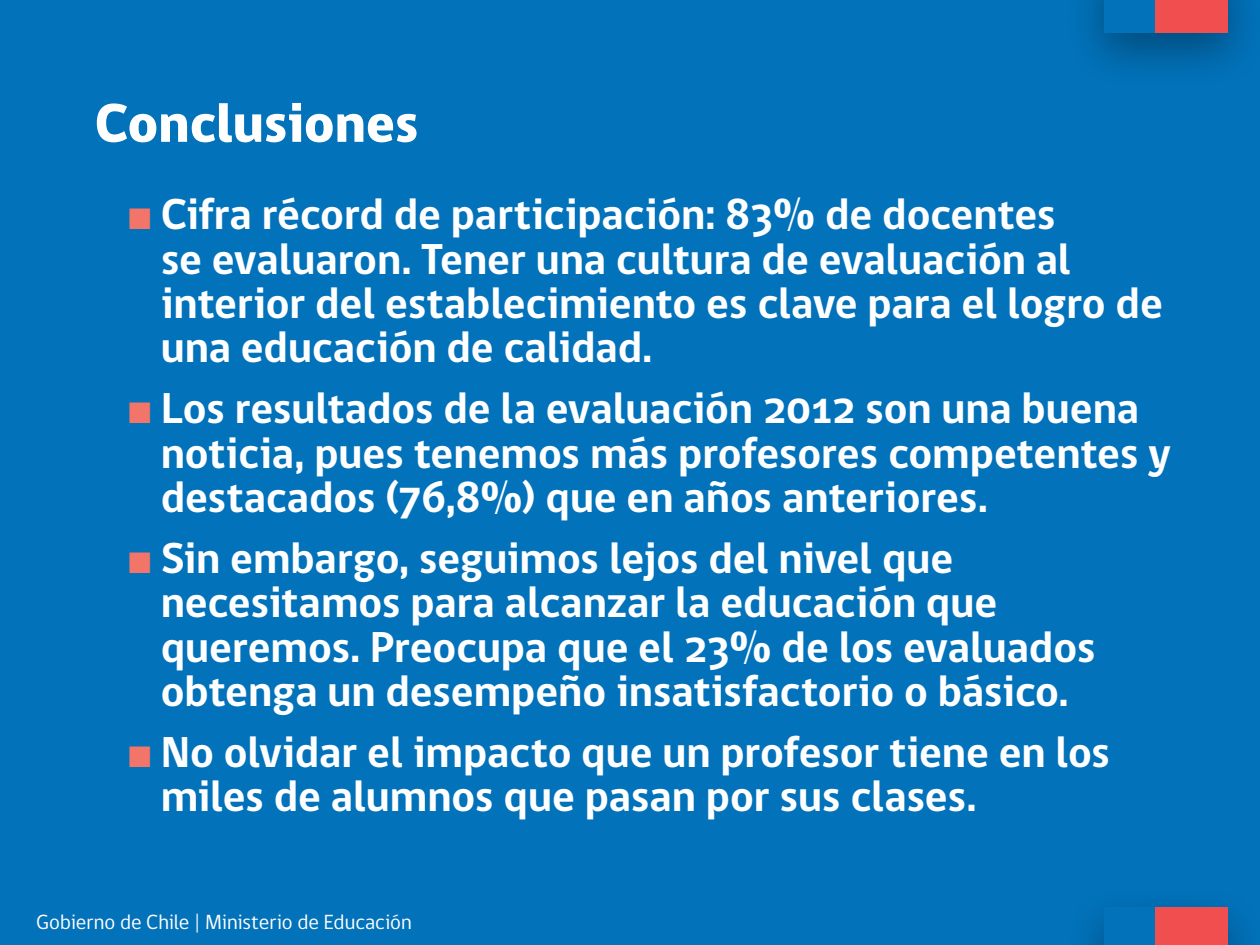
<style>
.page{position:relative;width:1260px;height:945px;background:#0272ba}
.page>*{position:absolute;margin:0;border:0;box-sizing:border-box;transform-origin:0 0}
.t1{font:800 56px "gob CL";letter-spacing:-.005em;color:#fff}
.t2{font:700 44.45px/44.4px "gob CL";letter-spacing:-.005em;color:#fff}
.t3{font:21px "gob CL";color:#fff}
.s1{font-family:"Arial";font-weight:400;color:#f37569}
</style>
<div class="page">
<div style="left:1066px;top:0;width:194px;height:89px;background:#000;opacity:.33"></div>
<div style="left:1104px;top:0;width:51px;height:33px;background:#0272ba"></div>
<div style="left:1155px;top:0;width:73px;height:33px;background:#f04e4f"></div>
<div style="left:1155px;top:908px;width:73px;height:37px;background:#f04e4f"></div>
<p class="t1" style="left:95px;top:85px;width:326px">Conclusiones</p>
<p class="t2" style="left:161px;top:193px;width:1004px;text-indent:-34px"><span class="s1">■</span> Cifra récord de participación: 83% de docentes<br>se evaluaron. Tener una cultura de evaluación al interior del establecimiento es clave para el logro de una educación de calidad.</p>
<p class="t2" style="left:161px;top:387px;width:1012px;text-indent:-34px"><span class="s1">■</span> Los resultados de la evaluación 2012 son una buena noticia, pues tenemos más profesores competentes y destacados (76,8%) que en años anteriores.</p>
<p class="t2" style="left:161px;top:537px;width:936px;text-indent:-34px"><span class="s1">■</span> Sin embargo, seguimos lejos del nivel que necesitamos para alcanzar la educación que queremos. Preocupa que el 23% de los evaluados obtenga un desempeño insatisfactorio o básico.</p>
<p class="t2" style="left:161px;top:731px;width:951px;text-indent:-34px"><span class="s1">■</span> No olvidar el impacto que un profesor tiene en los miles de alumnos que pasan por sus clases.</p>
<p class="t3" style="left:36px;top:908px;width:377px">Gobierno de Chile | Ministerio de Educación</p>
</div>
